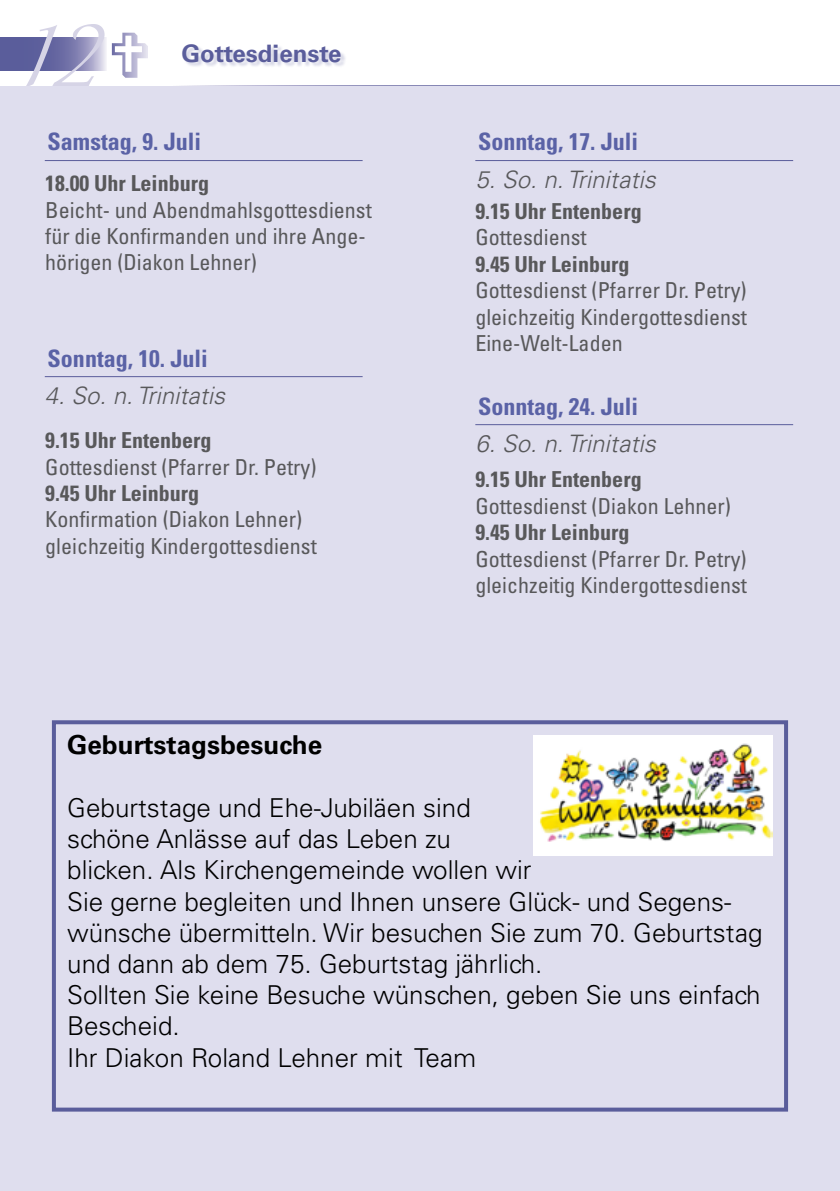
<style>
.page{position:relative;width:840px;height:1191px;background:#fff}
.page>*{position:absolute;margin:0;border:0;box-sizing:border-box;transform-origin:0 0}
.t1{font:96px "Vivaldii";color:#d6d4e6}
.t2{font:300 26px/31.2px "Univers LT Std";color:#000}
.t3{font:700 26px "Univers LT Std";color:#000}
.t4{font:700 condensed 24px "Univers LT Std";color:#5a62a6}
.t5{font:italic 300 24px "Univers LT Std";color:#58585a}
.t6{font:700 24px "Univers LT Std";color:#5a5d9b}
.t7{font:condensed 22px/26.4px "Univers LT Std";color:#58585a}
.t8{font:700 condensed 22px "Univers LT Std";color:#58585a}
</style>
<div class="page">
<svg style="left:0;top:37px;width:106px;height:33px;background:#7778ac"></svg>
<div style="left:184px;top:45px;width:163px;height:23px;background:#5a5d9b;opacity:.25"></div>
<div style="left:0;top:87px;width:839px;height:1104px;background:#dfdeee"></div>
<hr style="left:45px;top:376px;width:317px;height:1px;background:#5a5d9b">
<hr style="left:45px;top:160px;width:317px;height:1px;background:#5a5d9b">
<hr style="left:475px;top:160px;width:317px;height:1px;background:#5a5d9b">
<hr style="left:475px;top:424px;width:317px;height:1px;background:#5a5d9b">
<div style="left:52px;top:720px;width:735px;height:391px;border:4px solid #5a5d9b"></div>
<img style="left:533px;top:735px;width:239px;height:121px">
<h1 class="t1" style="left:16px;top:0;width:83px">12</h1>
<p class="t6" style="left:181px;top:39px;width:161px">Gottesdienste</p>
<p class="t4" style="left:48px;top:127px;width:155px">Samstag, 9. Juli</p>
<p class="t8" style="left:45px;top:170px;width:165px">18.00 Uhr Leinburg</p>
<p class="t7" style="left:45px;top:196px;width:328px">Beicht- und Abendmahlsgottesdienst für die Konfirmanden und ihre Ange&shy;hörigen (Diakon Lehner)</p>
<p class="t4" style="left:48px;top:343px;width:161px">Sonntag, 10. Juli</p>
<p class="t5" style="left:45px;top:381px;width:182px">4. So. n. Trinitatis</p>
<p class="t8" style="left:45px;top:427px;width:168px">9.15 Uhr Entenberg</p>
<p class="t7" style="left:45px;top:453px;width:272px">Gottesdienst (Pfarrer Dr. Petry)</p>
<p class="t8" style="left:45px;top:479px;width:155px">9.45 Uhr Leinburg</p>
<p class="t7" style="left:45px;top:506px;width:273px">Konfirmation (Diakon Lehner) gleichzeitig Kindergottesdienst</p>
<p class="t4" style="left:478px;top:127px;width:161px">Sonntag, 17. Juli</p>
<p class="t5" style="left:475px;top:165px;width:182px">5. So. n. Trinitatis</p>
<p class="t8" style="left:475px;top:198px;width:168px">9.15 Uhr Entenberg</p>
<p class="t7" style="left:475px;top:224px;width:113px">Gottesdienst</p>
<p class="t8" style="left:475px;top:250px;width:155px">9.45 Uhr Leinburg</p>
<p class="t7" style="left:475px;top:277px;width:273px;text-align:justify">Gottesdienst (Pfarrer Dr. Petry) gleichzeitig Kindergottesdienst Eine-Welt-Laden</p>
<p class="t4" style="left:478px;top:391px;width:161px">Sonntag, 24. Juli</p>
<p class="t5" style="left:475px;top:429px;width:182px">6. So. n. Trinitatis</p>
<p class="t8" style="left:475px;top:466px;width:168px">9.15 Uhr Entenberg</p>
<p class="t7" style="left:475px;top:492px;width:257px">Gottesdienst (Diakon Lehner)</p>
<p class="t8" style="left:475px;top:519px;width:155px">9.45 Uhr Leinburg</p>
<p class="t7" style="left:475px;top:545px;width:273px">Gottesdienst (Pfarrer Dr. Petry) gleichzeitig Kindergottesdienst</p>
<p class="t3" style="left:67px;top:730px;width:256px">Geburtstagsbesuche</p>
<p class="t2" style="left:67px;top:792px;width:696px">Geburtstage und Ehe-Jubiläen sind<br>schöne Anlässe auf das Leben zu<br>blicken. Als Kirchengemeinde wollen wir<br>Sie gerne begleiten und Ihnen unsere Glück- und Segens&shy;wünsche übermitteln. Wir besuchen Sie zum 70. Geburtstag und dann ab dem 75. Geburtstag jährlich.<br>Sollten Sie keine Besuche wünschen, geben Sie uns einfach Bescheid.<br>Ihr Diakon Roland Lehner mit Team</p>
</div>
